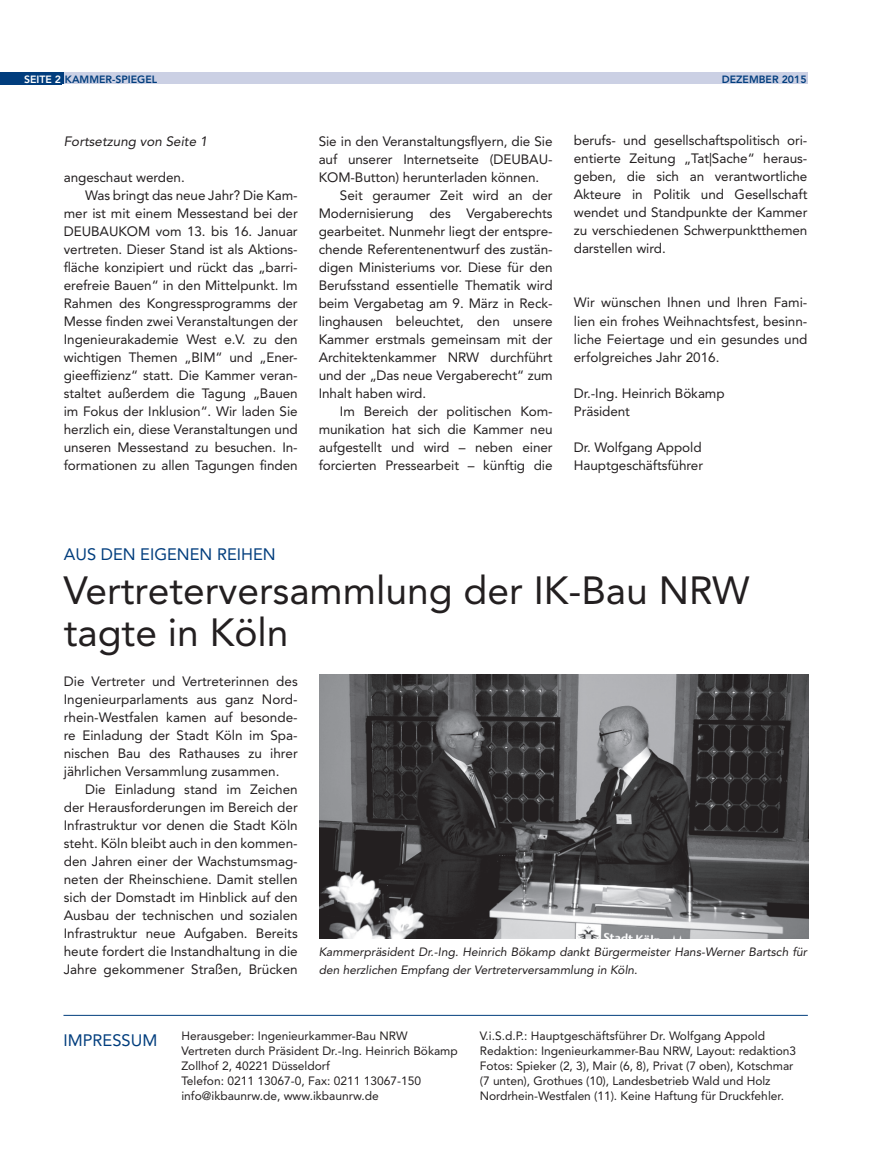
<style>
.page{position:relative;width:872px;height:1170px;background:#fff}
.page>*{position:absolute;margin:0;border:0;box-sizing:border-box;transform-origin:0 0}
.t1{font:39px/42px "Avenir LT Std";color:#231f20}
.t2{font:16.5px "Avenir LT Std";color:#013d7d}
.t3{font:13.5px/18px "Avenir LT Std";letter-spacing:-.005em;color:#231f20;text-align:justify}
.t4{font:italic 13.5px "Avenir LT Std";color:#231f20}
.t5{font:12px/15px "Avenir LT Std";color:#231f20}
.t6{font:italic 12px/18px "Avenir LT Std";color:#231f20}
.t7{font:800 10.5px "Avenir LT Std";color:#013d7d}
.s1{color:#fff}
</style>
<div class="page">
<div style="left:62px;top:73px;width:745px;height:11px;background:#cbd0e4"></div>
<div style="left:0;top:73px;width:63px;height:11px;background:#013d7d"></div>
<div style="left:0;top:75px;width:61px;height:10px;background:#013d7d"></div>
<hr style="left:63px;top:1014px;width:745px;height:1px;background:#013d7d">
<img style="left:319px;top:674px;width:489px;height:264px">
<p class="t7" style="left:24px;top:73px;width:134px"><span class="s1">SEITE 2</span> KAMMER-SPIEGEL</p>
<p class="t7" style="left:722px;top:73px;width:86px">DEZEMBER 2015</p>
<p class="t4" style="left:64px;top:133px;width:145px">Fortsetzung von Seite 1</p>
<p class="t3" style="left:319px;top:132px;width:235px">Sie in den Veranstaltungsflyern, die Sie</p>
<p class="t3" style="left:319px;top:150px;width:235px">auf unserer Internetseite (DEUBAU-</p>
<p class="t3" style="left:319px;top:168px;width:222px">KOM-Button) herunterladen können.</p>
<p class="t3" style="left:340px;top:186px;width:214px">Seit geraumer Zeit wird an der</p>
<p class="t3" style="left:319px;top:204px;width:235px">Modernisierung des Vergaberechts</p>
<p class="t3" style="left:319px;top:222px;width:235px">gearbeitet. Nunmehr liegt der entspre-</p>
<p class="t3" style="left:319px;top:240px;width:235px">chende Referentenentwurf des zustän-</p>
<p class="t3" style="left:319px;top:258px;width:235px">digen Ministeriums vor. Diese für den</p>
<p class="t3" style="left:319px;top:276px;width:235px">Berufsstand essentielle Thematik wird</p>
<p class="t3" style="left:319px;top:294px;width:235px">beim Vergabetag am 9. März in Reck-</p>
<p class="t3" style="left:319px;top:312px;width:235px">linghausen beleuchtet, den unsere</p>
<p class="t3" style="left:319px;top:330px;width:235px">Kammer erstmals gemeinsam mit der</p>
<p class="t3" style="left:319px;top:348px;width:235px">Architektenkammer NRW durchführt</p>
<p class="t3" style="left:319px;top:366px;width:235px">und der „Das neue Vergaberecht“ zum</p>
<p class="t3" style="left:319px;top:384px;width:109px">Inhalt haben wird.</p>
<p class="t3" style="left:340px;top:402px;width:214px">Im Bereich der politischen Kom-</p>
<p class="t3" style="left:319px;top:420px;width:235px">munikation hat sich die Kammer neu</p>
<p class="t3" style="left:319px;top:438px;width:235px">aufgestellt und wird – neben einer</p>
<p class="t3" style="left:319px;top:456px;width:235px">forcierten Pressearbeit – künftig die</p>
<p class="t3" style="left:64px;top:168px;width:122px">angeschaut werden.</p>
<p class="t3" style="left:85px;top:186px;width:214px">Was bringt das neue Jahr? Die Kam-</p>
<p class="t3" style="left:64px;top:204px;width:235px">mer ist mit einem Messestand bei der</p>
<p class="t3" style="left:64px;top:222px;width:235px">DEUBAUKOM vom 13. bis 16. Januar</p>
<p class="t3" style="left:64px;top:240px;width:235px">vertreten. Dieser Stand ist als Aktions-</p>
<p class="t3" style="left:64px;top:258px;width:235px">fläche konzipiert und rückt das „barri-</p>
<p class="t3" style="left:64px;top:276px;width:235px">erefreie Bauen“ in den Mittelpunkt. Im</p>
<p class="t3" style="left:64px;top:294px;width:235px">Rahmen des Kongressprogramms der</p>
<p class="t3" style="left:64px;top:312px;width:235px">Messe finden zwei Veranstaltungen der</p>
<p class="t3" style="left:64px;top:330px;width:235px">Ingenieurakademie West e.V. zu den</p>
<p class="t3" style="left:64px;top:348px;width:235px">wichtigen Themen „BIM“ und „Ener-</p>
<p class="t3" style="left:64px;top:366px;width:235px">gieeffizienz“ statt. Die Kammer veran-</p>
<p class="t3" style="left:64px;top:384px;width:235px">staltet außerdem die Tagung „Bauen</p>
<p class="t3" style="left:64px;top:402px;width:235px">im Fokus der Inklusion“. Wir laden Sie</p>
<p class="t3" style="left:64px;top:420px;width:235px">herzlich ein, diese Veranstaltungen und</p>
<p class="t3" style="left:64px;top:438px;width:235px">unseren Messestand zu besuchen. In-</p>
<p class="t3" style="left:64px;top:456px;width:235px">formationen zu allen Tagungen finden</p>
<p class="t3" style="left:574px;top:132px;width:235px">berufs- und gesellschaftspolitisch ori&shy;entierte Zeitung „Tat|Sache“ heraus&shy;geben, die sich an verantwortliche Akteure in Politik und Gesellschaft wendet und Standpunkte der Kammer zu verschiedenen Schwerpunktthemen darstellen wird.</p>
<p class="t3" style="left:574px;top:294px;width:235px">Wir wünschen Ihnen und Ihren Fami&shy;lien ein frohes Weihnachtsfest, besinn&shy;liche Feiertage und ein gesundes und erfolgreiches Jahr 2016.</p>
<p class="t3" style="left:574px;top:384px;width:152px">Dr.-Ing. Heinrich Bökamp<br>Präsident</p>
<p class="t3" style="left:574px;top:438px;width:131px">Dr. Wolfgang Appold<br>Hauptgeschäftsführer</p>
<p class="t2" style="left:64px;top:544px;width:213px">AUS DEN EIGENEN REIHEN</p>
<h1 class="t1" style="left:64px;top:569px;width:687px">Vertreterversammlung der IK-Bau NRW tagte in Köln</h1>
<p class="t3" style="left:64px;top:672px;width:235px">Die Vertreter und Vertreterinnen des Ingenieurparlaments aus ganz Nord&shy;rhein-Westfalen kamen auf besonde&shy;re Einladung der Stadt Köln im Spa&shy;nischen Bau des Rathauses zu ihrer jährlichen Versammlung zusammen.</p>
<p class="t3" style="left:64px;top:780px;width:235px;text-indent:21px">Die Einladung stand im Zeichen der Herausforderungen im Bereich der Infrastruktur vor denen die Stadt Köln steht. Köln bleibt auch in den kommen&shy;den Jahren einer der Wachstumsmag&shy;neten der Rheinschiene. Damit stellen sich der Domstadt im Hinblick auf den Ausbau der technischen und sozialen Infrastruktur neue Aufgaben. Bereits heute fordert die Instandhaltung in die Jahre gekommener Straßen, Brücken</p>
<p class="t6" style="left:319px;top:943px;width:490px">Kammerpräsident Dr.-Ing. Heinrich Bökamp dankt Bürgermeister Hans-Werner Bartsch für den herzlichen Empfang der Vertreterversammlung in Köln.</p>
<p class="t2" style="left:63px;top:1030px;width:95px">IMPRESSUM</p>
<p class="t5" style="left:181px;top:1028px;width:278px">Herausgeber: Ingenieurkammer-Bau NRW Vertreten durch Präsident Dr.-Ing. Heinrich Bökamp Zollhof 2, 40221 Düsseldorf<br>Telefon: 0211 13067-0, Fax: 0211 13067-150 info@ikbaunrw.de, www.ikbaunrw.de</p>
<p class="t5" style="left:480px;top:1028px;width:318px">V.i.S.d.P.: Hauptgeschäftsführer Dr. Wolfgang Appold Redaktion: Ingenieurkammer-Bau NRW, Layout: redaktion3<br>Fotos: Spieker (2, 3), Mair (6, 8), Privat (7 oben), Kotschmar (7 unten), Grothues (10), Landesbetrieb Wald und Holz Nordrhein-Westfalen (11). Keine Haftung für Druckfehler.</p>
</div>
